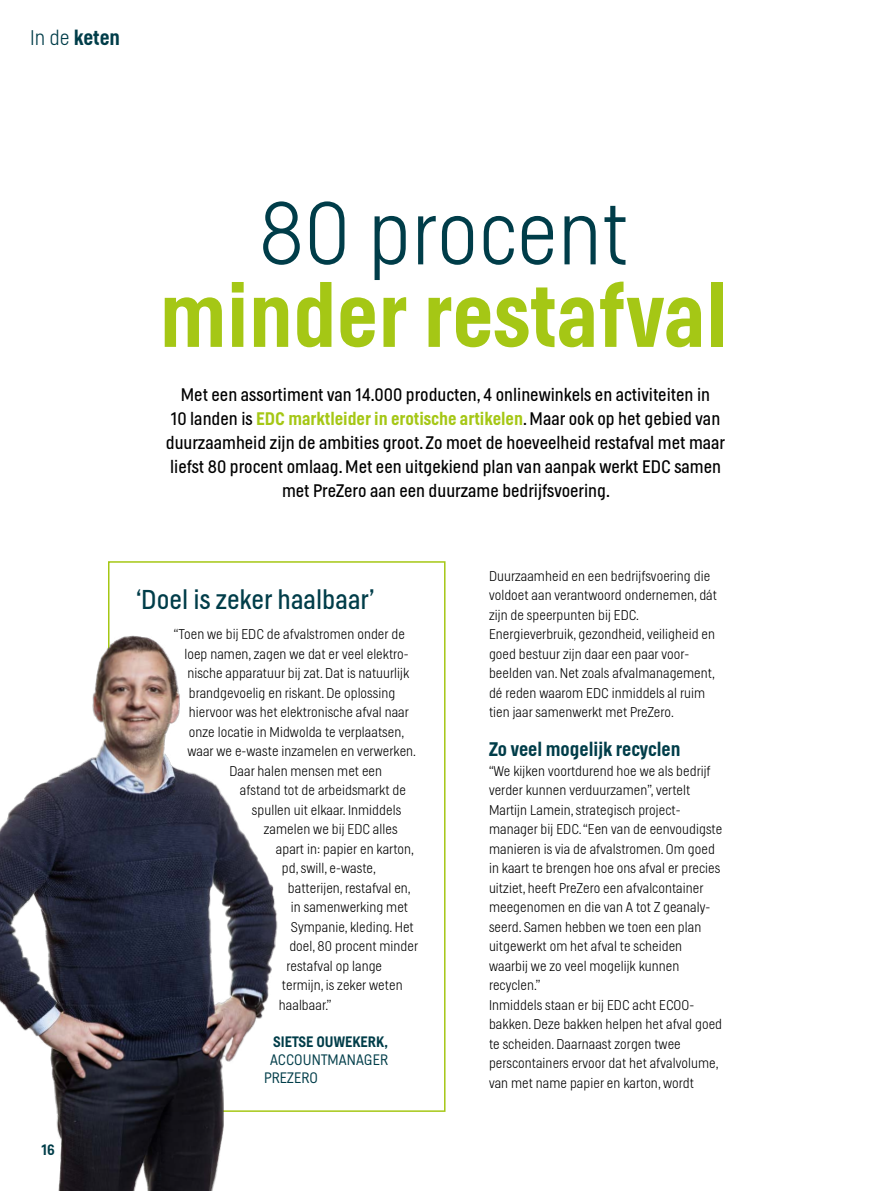
<style>
.page{position:relative;width:893px;height:1191px;background:#fff}
.page>*{position:absolute;margin:0;border:0;box-sizing:border-box;transform-origin:0 0}
.t1{font:500 88.5px "Helsinki";color:#a5c715}
.t2{font:100 88.5px "Helsinki";color:#003d49}
.t3{font:300 27px "Helsinki";color:#003d49}
.t4{font:500 21px "Helsinki";color:#003d49}
.t5{font:500 19.5px "Helsinki";color:#003d49}
.t6{font:300 18px/24px "Helsinki";color:#000;text-align:center}
.t7{font:200 15px/18px "Helsinki";letter-spacing:.01em;color:#003d49}
.t8{font:500 15px "Helsinki";letter-spacing:.005em;color:#003d49}
.t9{font:100 13.95px/19.5px "Helsinki";letter-spacing:.005em;color:#000}
.s1{font-weight:100}
.s2{font-weight:500;color:#a5c715}
</style>
<div class="page">
<svg style="left:108px;top:561px;width:338px;height:551px"></svg>
<img style="left:0;top:613px;width:301px;height:578px">
<h3 class="t4" style="left:30px;top:26px;width:91px"><span class="s1">In de</span> keten</h3>
<p class="t8" style="left:42px;top:1140px;width:15px">16</p>
<h1 class="t2" style="left:259px;top:182px;width:371px">80 procent</h1>
<h1 class="t1" style="left:159px;top:264px;width:569px">minder restafval</h1>
<p class="t6" style="left:166px;top:382px;width:561px">Met een assortiment van 14.000 producten, 4 onlinewinkels en activiteiten in<br>10 landen is <span class="s2">EDC marktleider in erotische artikelen</span>. Maar ook op het gebied van duurzaamheid zijn de ambities groot. Zo moet de hoeveelheid restafval met maar liefst 80 procent omlaag. Met een uitgekiend plan van aanpak werkt EDC samen met PreZero aan een duurzame bedrijfsvoering.</p>
<h2 class="t3" style="left:136px;top:583px;width:239px">‘Doel is zeker haalbaar’</h2>
<p class="t9" style="left:174px;top:624px;width:232px">“Toen we bij EDC de afvalstromen onder de</p>
<p class="t9" style="left:184px;top:644px;width:226px">loep namen, zagen we dat er veel elektro-</p>
<p class="t9" style="left:187px;top:663px;width:223px">nische apparatuur bij zat. Dat is natuurlijk</p>
<p class="t9" style="left:189px;top:683px;width:208px">brandgevoelig en riskant. De oplossing</p>
<p class="t9" style="left:189px;top:702px;width:221px">hiervoor was het elektronische afval naar</p>
<p class="t9" style="left:189px;top:722px;width:217px">onze locatie in Midwolda te verplaatsen,</p>
<p class="t9" style="left:187px;top:741px;width:230px">waar we e-waste inzamelen en verwerken.</p>
<p class="t9" style="left:229px;top:761px;width:154px">Daar halen mensen met een</p>
<p class="t9" style="left:240px;top:780px;width:168px">afstand tot de arbeidsmarkt de</p>
<p class="t9" style="left:252px;top:800px;width:151px">spullen uit elkaar. Inmiddels</p>
<p class="t9" style="left:264px;top:819px;width:135px">zamelen we bij EDC alles</p>
<p class="t9" style="left:276px;top:839px;width:140px">apart in: papier en karton,</p>
<p class="t9" style="left:282px;top:858px;width:96px">pd, swill, e-waste,</p>
<p class="t9" style="left:288px;top:878px;width:124px">batterijen, restafval en,</p>
<p class="t9" style="left:291px;top:897px;width:119px">in samenwerking met</p>
<p class="t9" style="left:291px;top:917px;width:124px">Sympanie, kleding. Het</p>
<p class="t9" style="left:289px;top:936px;width:130px">doel, 80 procent minder</p>
<p class="t9" style="left:286px;top:956px;width:97px">restafval op lange</p>
<p class="t9" style="left:282px;top:975px;width:122px">termijn, is zeker weten</p>
<p class="t9" style="left:279px;top:995px;width:54px">haalbaar.”</p>
<p class="t8" style="left:273px;top:1033px;width:116px">SIETSE OUWEKERK,</p>
<p class="t7" style="left:264px;top:1050px;width:126px;text-indent:6px">ACCOUNTMANAGER<br>PREZERO</p>
<p class="t9" style="left:489px;top:566px;width:229px">Duurzaamheid en een bedrijfsvoering die voldoet aan verantwoord ondernemen, dát zijn de speerpunten bij EDC.<br>Energieverbruik, gezondheid, veiligheid en goed bestuur zijn daar een paar voor&shy;beelden van. Net zoals afvalmanagement, dé reden waarom EDC inmiddels al ruim tien jaar samenwerkt met PreZero.</p>
<h3 class="t5" style="left:489px;top:738px;width:193px">Zo veel mogelijk recyclen</h3>
<p class="t9" style="left:489px;top:761px;width:235px">“We kijken voortdurend hoe we als bedrijf verder kunnen verduurzamen”, vertelt Martijn Lamein, strategisch project&shy;manager bij EDC. “Een van de eenvoudigste manieren is via de afvalstromen. Om goed in kaart te brengen hoe ons afval er precies uitziet, heeft PreZero een afvalcontainer meegenomen en die van A tot Z geanaly&shy;seerd. Samen hebben we toen een plan uitgewerkt om het afval te scheiden waarbij we zo veel mogelijk kunnen recyclen.”<br>Inmiddels staan er bij EDC acht ECOO&shy;bakken. Deze bakken helpen het afval goed te scheiden. Daarnaast zorgen twee perscontainers ervoor dat het afvalvolume, van met name papier en karton, wordt</p>
</div>
